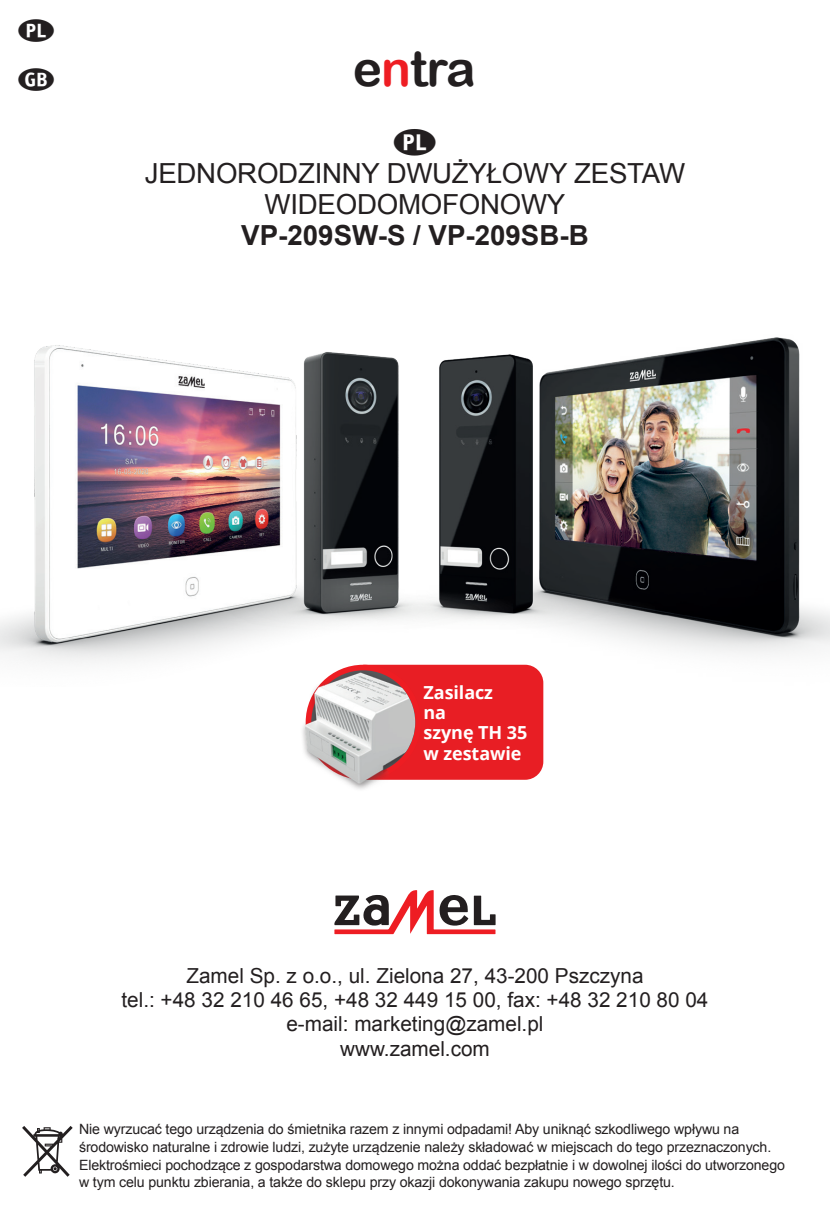
<style>
.page{position:relative;width:830px;height:1212px;background:#fff}
.page>*{position:absolute;margin:0;border:0;box-sizing:border-box;transform-origin:0 0}
.t1{font:49.5px "Arial Rounded MT Bold";letter-spacing:-.02em;color:#231f20}
.t2{font:27.68px/31.3px "Arial";letter-spacing:-.01em;color:#231f20;text-align:center}
.t3{font:700 27.68px "Arial";color:#231f20}
.t4{font:700 24.3px "PF Din Display Pro";color:#231f20}
.t5{font:20.7px/24.3px "Arial";color:#231f20;text-align:center}
.t6{font:700 20.7px "PF Din Display Pro";color:#231f20}
.t7{font:700 18px/20.2px "Open Sans";letter-spacing:-.005em;color:#fff}
.t8{font:14.17px/17.8px "Arial";letter-spacing:-.01em;color:#231f20}
.s1{color:#ee1d23}
</style>
<div class="page">
<svg style="left:334px;top:890px;width:161px;height:44px"></svg>
<svg style="left:22px;top:1126px;width:51px;height:51px"></svg>
<img style="left:654px;top:337px;width:175px;height:317px">
<img style="left:0;top:345px;width:360px;height:325px">
<div style="left:360px;top:664px;width:184px;height:116px;background:#e81e24"></div>
<div style="left:305px;top:665px;width:115px;height:115px;border:6px solid #ee1d23;border-radius:50%"></div>
<img style="left:302px;top:670px;width:113px;height:120px">
<img style="left:321px;top:354px;width:333px;height:296px">
<img style="left:179px;top:345px;width:333px;height:304px">
<h3 class="t6" style="left:18px;top:18px;width:39px">η</h3>
<h3 class="t6" style="left:18px;top:67px;width:39px">∆</h3>
<h1 class="t1" style="left:352px;top:39px;width:124px">e<span class="s1">n</span>tra</h1>
<h3 class="t4" style="left:392px;top:128px;width:46px">η</h3>
<h2 class="t2" style="left:145px;top:158px;width:541px">JEDNORODZINNY DWUŻYŁOWY ZESTAW<br>WIDEODOMOFONOWY</h2>
<h2 class="t3" style="left:241px;top:217px;width:349px">VP-209SW-S / VP-209SB-B</h2>
<p class="t7" style="left:423px;top:682px;width:105px">Zasilacz<br>na<br>szynę TH 35 w zestawie</p>
<h3 class="t5" style="left:121px;top:963px;width:588px">Zamel Sp. z o.o., ul. Zielona 27, 43-200 Pszczyna<br>tel.: +48 32 210 46 65, +48 32 449 15 00, fax: +48 32 210 80 04 e-mail: marketing@zamel.pl<br>www.zamel.com</h3>
<p class="t8" style="left:79px;top:1120px;width:707px">Nie wyrzucać tego urządzenia do śmietnika razem z innymi odpadami! Aby uniknąć szkodliwego wpływu na środowisko naturalne i zdrowie ludzi, zużyte urządzenie należy składować w miejscach do tego przeznaczonych.<br>Elektrośmieci pochodzące z gospodarstwa domowego można oddać bezpłatnie i w dowolnej ilości do utworzonego w tym celu punktu zbierania, a także do sklepu przy okazji dokonywania zakupu nowego sprzętu.</p>
</div>
